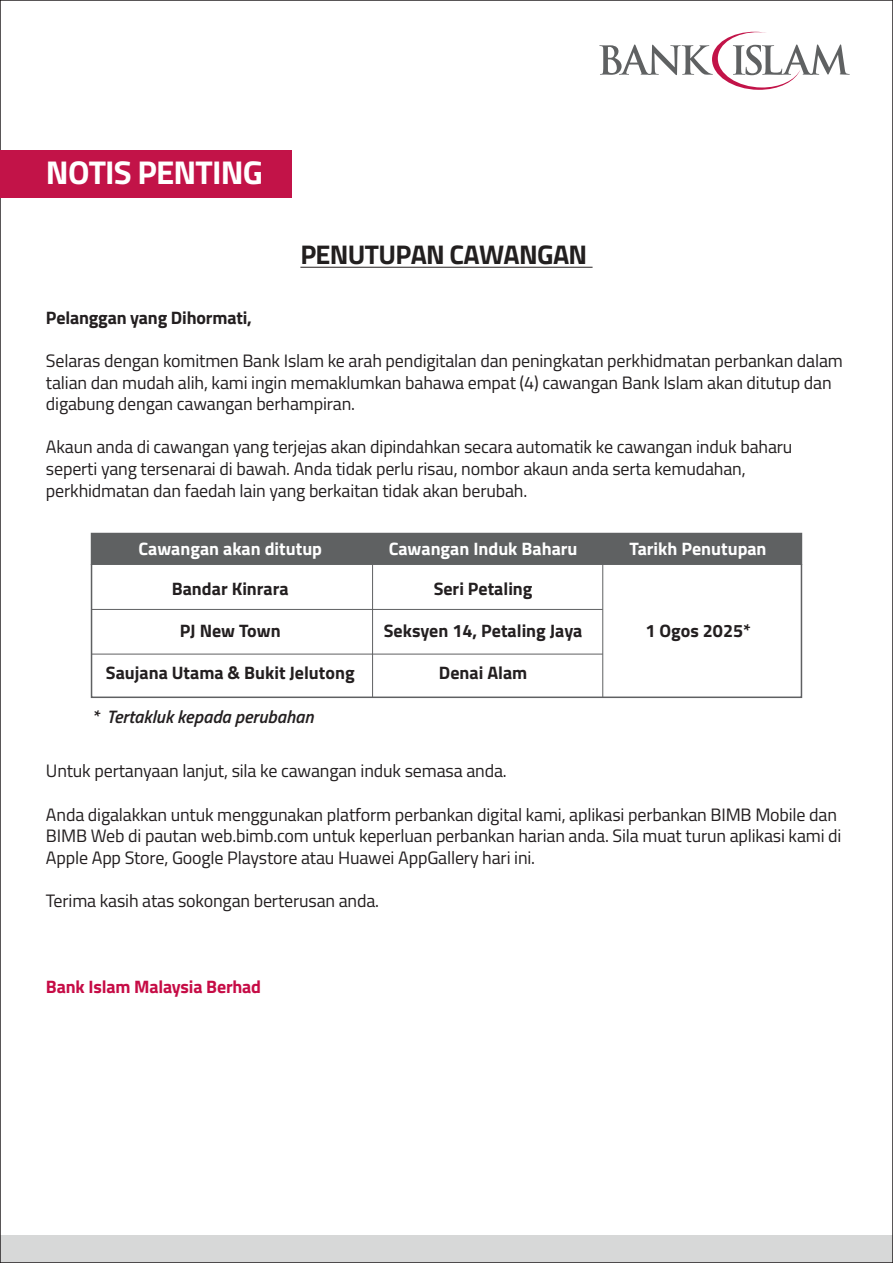
<style>
.page{position:relative;width:893px;height:1263px;background:#fff}
.page>*{position:absolute;margin:0;border:0;box-sizing:border-box;transform-origin:0 0}
.t1{font:700 33px "Titillium";letter-spacing:-.025em;color:#fff}
.t2{font:700 27px "Titillium";letter-spacing:-.025em;color:#221f1f}
.t3{font:18px/21.6px "Titillium";letter-spacing:-.01em;color:#231f20}
.t4{font:700 18px "Titillium";color:#231f20}
.t5{font:700 18px "Titillium";color:#fff}
.t6{font:italic 600 18px "Titillium";color:#231f20}
.t7{font:700 18px "Titillium";letter-spacing:-.01em;color:#c60c46}
</style>
<div class="page">
<svg style="left:599px;top:31px;width:251px;height:59px"></svg>
<div style="left:0;top:1235px;width:893px;height:28px;background:#d7d8d8"></div>
<div style="left:0;top:150px;width:292px;height:47px;background:#c21348"></div>
<hr style="left:300px;top:267px;width:293px;height:1px;background:#221f1f">
<hr style="left:372px;top:565px;width:1px;height:132px;background:#5f6062">
<hr style="left:92px;top:609px;width:511px;height:1px;background:#5f6062">
<hr style="left:92px;top:654px;width:511px;height:1px;background:#5f6062">
<hr style="left:602px;top:565px;width:1px;height:132px;background:#5f6062">
<div style="left:91px;top:563px;width:711px;height:135px;border:2px solid #5f6062"></div>
<div style="left:91px;top:533px;width:711px;height:32px;background:#5f6162"></div>
<h1 class="t1" style="left:46px;top:147px;width:218px">NOTIS PENTING</h1>
<h2 class="t2" style="left:300px;top:234px;width:288px">PENUTUPAN CAWANGAN</h2>
<p class="t4" style="left:46px;top:304px;width:207px">Pelanggan yang Dihormati,</p>
<p class="t3" style="left:46px;top:349px;width:798px">Selaras dengan komitmen Bank Islam ke arah pendigitalan dan peningkatan perkhidmatan perbankan dalam talian dan mudah alih, kami ingin memaklumkan bahawa empat (4) cawangan Bank Islam akan ditutup dan digabung dengan cawangan berhampiran.</p>
<p class="t3" style="left:46px;top:435px;width:748px">Akaun anda di cawangan yang terjejas akan dipindahkan secara automatik ke cawangan induk baharu seperti yang tersenarai di bawah. Anda tidak perlu risau, nombor akaun anda serta kemudahan, perkhidmatan dan faedah lain yang berkaitan tidak akan berubah.</p>
<p class="t5" style="left:138px;top:535px;width:185px">Cawangan akan ditutup</p>
<p class="t5" style="left:389px;top:535px;width:190px">Cawangan Induk Baharu</p>
<p class="t5" style="left:630px;top:535px;width:139px">Tarikh Penutupan</p>
<p class="t4" style="left:172px;top:575px;width:118px">Bandar Kinrara</p>
<p class="t4" style="left:180px;top:617px;width:102px">PJ New Town</p>
<p class="t4" style="left:106px;top:659px;width:250px">Saujana Utama &amp; Bukit Jelutong</p>
<p class="t6" style="left:92px;top:703px;width:224px">* Tertakluk kepada perubahan</p>
<p class="t4" style="left:434px;top:575px;width:100px">Seri Petaling</p>
<p class="t4" style="left:384px;top:617px;width:200px">Seksyen 14, Petaling Jaya</p>
<p class="t4" style="left:439px;top:659px;width:90px">Denai Alam</p>
<p class="t4" style="left:645px;top:617px;width:107px">1 Ogos 2025*</p>
<p class="t3" style="left:46px;top:759px;width:462px">Untuk pertanyaan lanjut, sila ke cawangan induk semasa anda.</p>
<p class="t3" style="left:46px;top:803px;width:797px">Anda digalakkan untuk menggunakan platform perbankan digital kami, aplikasi perbankan BIMB Mobile dan<br>BIMB Web di pautan web.bimb.com untuk keperluan perbankan harian anda. Sila muat turun aplikasi kami di<br>Apple App Store, Google Playstore atau Huawei AppGallery hari ini.</p>
<p class="t3" style="left:46px;top:889px;width:335px">Terima kasih atas sokongan berterusan anda.</p>
<p class="t7" style="left:46px;top:973px;width:217px">Bank Islam Malaysia Berhad</p>
</div>
